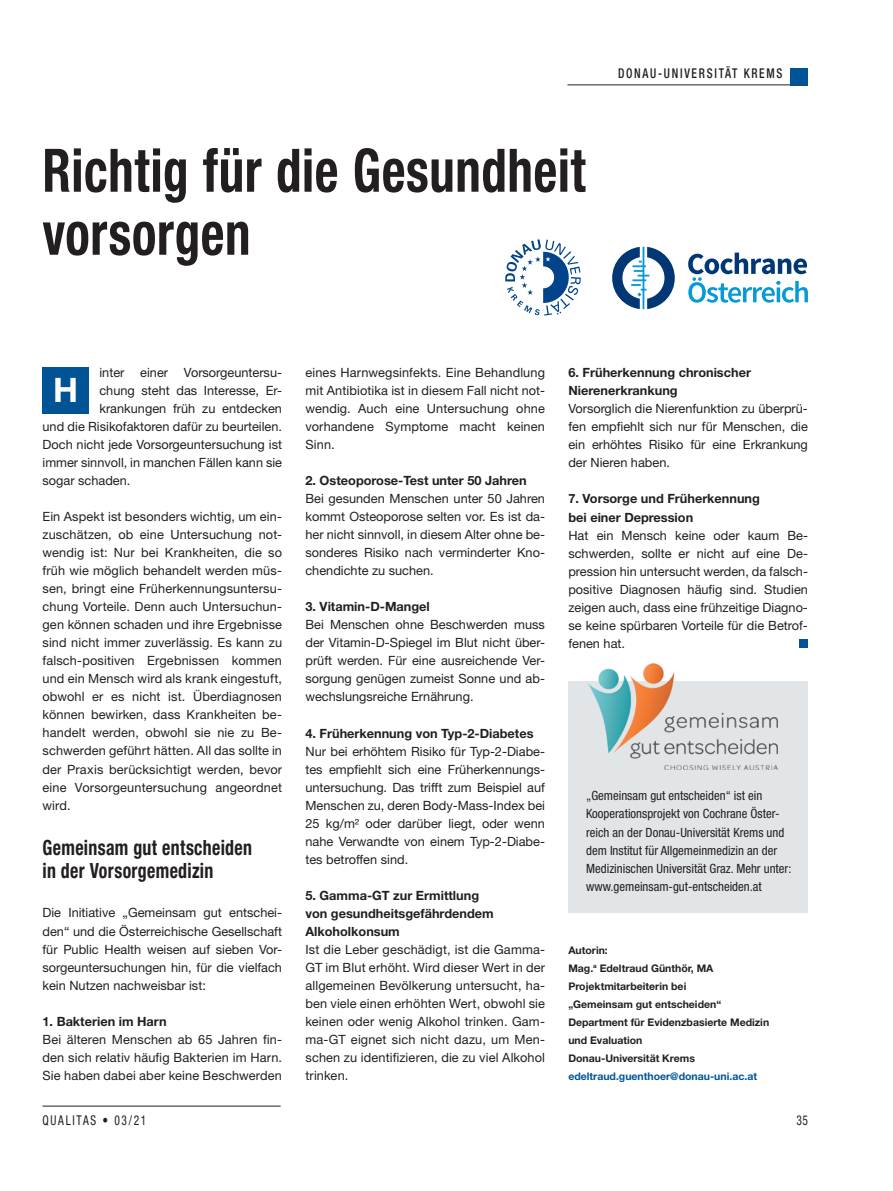
<style>
.page{position:relative;width:893px;height:1191px;background:#fff}
.page>*{position:absolute;margin:0;border:0;box-sizing:border-box;transform-origin:0 0}
.t1{font:700 condensed 60px/63px "Helvetica Neue LT Std";letter-spacing:.01em;color:#231f20;scale:.85 1}
.t2{font:700 33.75px "Helvetica Neue LT Std";color:#fff}
.t3{font:700 condensed 21px/23.2px "Helvetica Neue LT Std";letter-spacing:.02em;color:#231f20;scale:.85 1}
.t4{font:500 condensed 13.5px "Helvetica Neue LT Std";letter-spacing:.15em;color:#231f20;scale:.85 1}
.t5{font:condensed 13.5px "Helvetica Neue LT Std";letter-spacing:.15em;color:#231f20;scale:.85 1}
.t6{font:12.75px/18px "Helvetica Neue LT Std";color:#231f20;text-align:justify}
.t7{font:700 12.75px/18px "Helvetica Neue LT Std";color:#231f20}
.t8{font:condensed 12.75px/18px "Helvetica Neue LT Std";color:#231f20}
.t9{font:700 10.5px/18px "Helvetica Neue LT Std";color:#231f20}
.t10{font:700 10.5px "Helvetica Neue LT Std";color:#005495}
</style>
<div class="page">
<hr style="left:567px;top:85px;width:241px;height:1px;background:#231f20">
<div style="left:791px;top:68px;width:17px;height:17px;background:#005495"></div>
<div style="left:43px;top:367px;width:46px;height:47px;background:#005495"></div>
<div style="left:800px;top:639px;width:8px;height:8px;background:#005495"></div>
<svg style="left:612px;top:247px;width:63px;height:62px"></svg>
<svg style="left:688px;top:252px;width:120px;height:51px"></svg>
<svg style="left:505px;top:239px;width:76px;height:76px"></svg>
<div style="left:568px;top:681px;width:240px;height:232px;background:#e1e5e8"></div>
<img style="left:588px;top:663px;width:189px;height:106px">
<hr style="left:43px;top:1105px;width:238px;height:1px;background:#231f20">
<h1 class="t1" style="left:43px;top:138px;width:640px">Richtig für die Gesundheit vorsorgen</h1>
<p class="t4" style="left:618px;top:65px;width:195px">DONAU-UNIVERSITÄT KREMS</p>
<p class="t6" style="left:99px;top:363px;width:184px">inter einer Vorsorgeuntersu-</p>
<p class="t6" style="left:99px;top:381px;width:184px">chung steht das Interesse, Er-</p>
<p class="t6" style="left:99px;top:399px;width:184px">krankungen früh zu entdecken</p>
<p class="t6" style="left:43px;top:417px;width:241px">und die Risikofaktoren dafür zu beurteilen.</p>
<p class="t6" style="left:43px;top:435px;width:241px">Doch nicht jede Vorsorgeuntersuchung ist</p>
<p class="t6" style="left:43px;top:453px;width:241px">immer sinnvoll, in manchen Fällen kann sie</p>
<p class="t6" style="left:43px;top:471px;width:89px">sogar schaden.</p>
<p class="t6" style="left:43px;top:507px;width:241px">Ein Aspekt ist besonders wichtig, um ein&shy;zuschätzen, ob eine Untersuchung not&shy;wendig ist: Nur bei Krankheiten, die so früh wie möglich behandelt werden müs&shy;sen, bringt eine Früherkennungsuntersu&shy;chung Vorteile. Denn auch Untersuchun&shy;gen können schaden und ihre Ergebnisse sind nicht immer zuverlässig. Es kann zu falsch-positiven Ergebnissen kommen und ein Mensch wird als krank eingestuft, obwohl er es nicht ist. Überdiagnosen können bewirken, dass Krankheiten be&shy;handelt werden, obwohl sie nie zu Be&shy;schwerden geführt hätten. All das sollte in der Praxis berücksichtigt werden, bevor eine Vorsorgeuntersuchung angeordnet wird.</p>
<h3 class="t3" style="left:43px;top:836px;width:248px">Gemeinsam gut entscheiden in der Vorsorgemedizin</h3>
<p class="t6" style="left:43px;top:903px;width:241px">Die Initiative „Gemeinsam gut entschei&shy;den“ und die Österreichische Gesellschaft für Public Health weisen auf sieben Vor&shy;sorgeuntersuchungen hin, für die vielfach kein Nutzen nachweisbar ist:</p>
<p class="t7" style="left:43px;top:1011px;width:126px">1. Bakterien im Harn</p>
<p class="t6" style="left:43px;top:1029px;width:241px">Bei älteren Menschen ab 65 Jahren fin&shy;den sich relativ häufig Bakterien im Harn.<br>Sie haben dabei aber keine Beschwerden</p>
<h2 class="t2" style="left:53px;top:369px;width:26px">H</h2>
<p class="t6" style="left:305px;top:363px;width:241px">eines Harnwegsinfekts. Eine Behandlung mit Antibiotika ist in diesem Fall nicht not&shy;wendig. Auch eine Untersuchung ohne vorhandene Symptome macht keinen Sinn.</p>
<p class="t7" style="left:305px;top:471px;width:223px">2. Osteoporose-Test unter 50 Jahren</p>
<p class="t6" style="left:305px;top:489px;width:241px">Bei gesunden Menschen unter 50 Jahren kommt Osteoporose selten vor. Es ist da&shy;her nicht sinnvoll, in diesem Alter ohne be&shy;sonderes Risiko nach verminderter Kno&shy;chendichte zu suchen.</p>
<p class="t7" style="left:305px;top:597px;width:126px">3. Vitamin-D-Mangel</p>
<p class="t6" style="left:305px;top:616px;width:241px">Bei Menschen ohne Beschwerden muss der Vitamin-D-Spiegel im Blut nicht über&shy;prüft werden. Für eine ausreichende Ver&shy;sorgung genügen zumeist Sonne und ab&shy;wechslungsreiche Ernährung.</p>
<p class="t7" style="left:305px;top:723px;width:230px">4. Früherkennung von Typ-2-Diabetes</p>
<p class="t6" style="left:305px;top:742px;width:241px">Nur bei erhöhtem Risiko für Typ-2-Diabe&shy;tes empfiehlt sich eine Früherkennungs&shy;untersuchung. Das trifft zum Beispiel auf Menschen zu, deren Body-Mass-Index bei 25 kg/m² oder darüber liegt, oder wenn nahe Verwandte von einem Typ-2-Diabe&shy;tes betroffen sind.</p>
<p class="t7" style="left:305px;top:885px;width:190px">5. Gamma-GT zur Ermittlung von gesundheitsgefährdendem<br>Alkoholkonsum</p>
<p class="t6" style="left:305px;top:940px;width:241px">Ist die Leber geschädigt, ist die Gamma-GT im Blut erhöht. Wird dieser Wert in der allgemeinen Bevölkerung untersucht, ha&shy;ben viele einen erhöhten Wert, obwohl sie keinen oder wenig Alkohol trinken. Gam&shy;ma-GT eignet sich nicht dazu, um Men&shy;schen zu identifizieren, die zu viel Alkohol trinken.</p>
<p class="t7" style="left:568px;top:363px;width:184px">6. Früherkennung chronischer<br>Nierenerkrankung</p>
<p class="t6" style="left:568px;top:400px;width:241px">Vorsorglich die Nierenfunktion zu überprü&shy;fen empfiehlt sich nur für Menschen, die ein erhöhtes Risiko für eine Erkrankung der Nieren haben.</p>
<p class="t7" style="left:568px;top:489px;width:193px">7. Vorsorge und Früherkennung bei einer Depression</p>
<p class="t6" style="left:568px;top:526px;width:241px">Hat ein Mensch keine oder kaum Be&shy;schwerden, sollte er nicht auf eine De&shy;pression hin untersucht werden, da falsch&shy;positive Diagnosen häufig sind. Studien zeigen auch, dass eine frühzeitige Diagno&shy;se keine spürbaren Vorteile für die Betrof&shy;fenen hat.</p>
<p class="t8" style="left:586px;top:787px;width:207px">„Gemeinsam gut entscheiden“ ist ein Kooperationsprojekt von Cochrane Öster&shy;reich an der Donau-Universität Krems und dem Institut für Allgemeinmedizin an der Medizinischen Universität Graz. Mehr unter: www.gemeinsam-gut-entscheiden.at</p>
<p class="t9" style="left:568px;top:940px;width:202px">Autorin:<br>Mag.<sup>a</sup> Edeltraud Günthör, MA<br>Projektmitarbeiterin bei<br>„Gemeinsam gut entscheiden“<br>Department für Evidenzbasierte Medizin und Evaluation<br>Donau-Universität Krems</p>
<p class="t10" style="left:568px;top:1069px;width:190px">edeltraud.guenthoer@donau-uni.ac.at</p>
<p class="t5" style="left:43px;top:1112px;width:124px">QUALITAS • 03/21</p>
<p class="t5" style="left:796px;top:1112px;width:15px">35</p>
</div>
